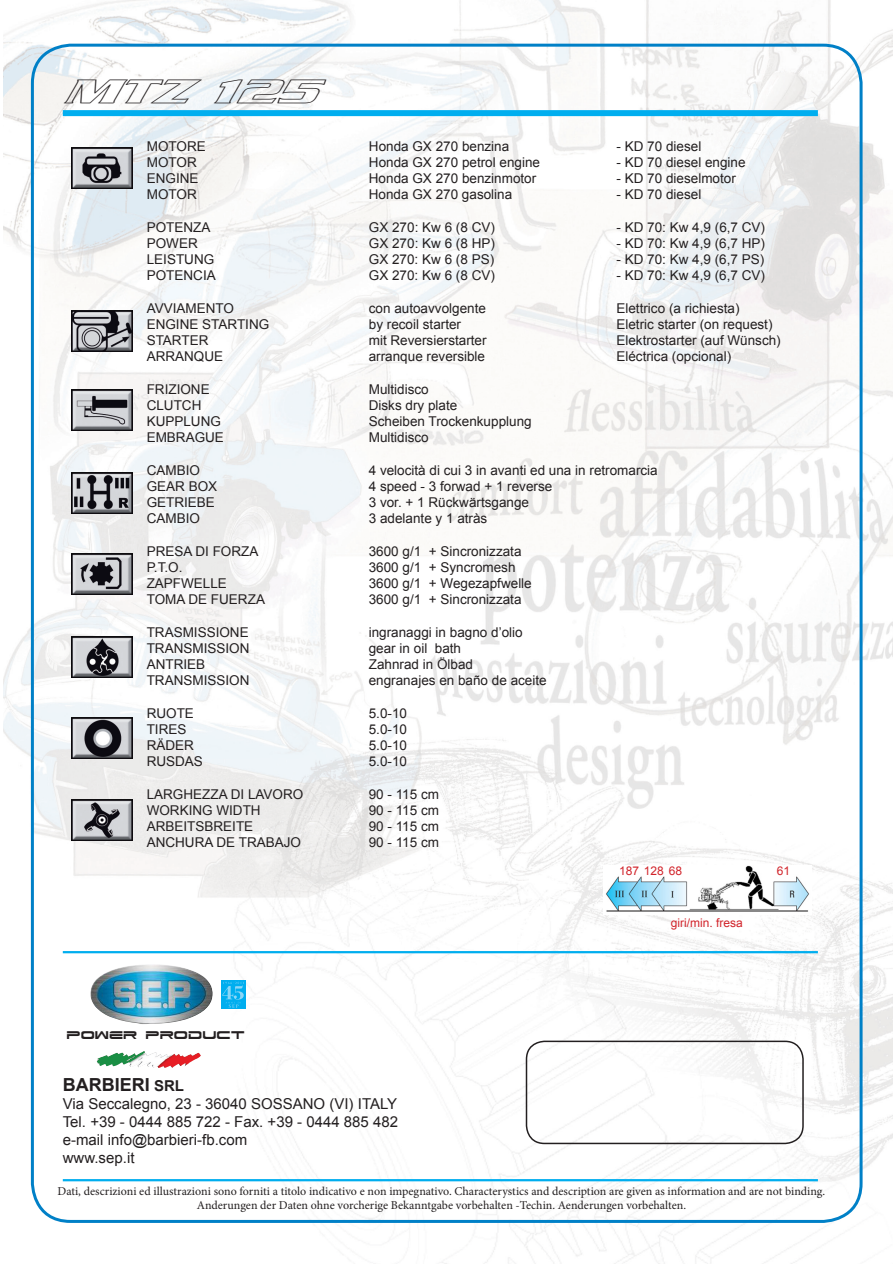
<style>
.page{position:relative;width:894px;height:1264px;background:#fff}
.page>*{position:absolute;margin:0;border:0;box-sizing:border-box;transform-origin:0 0}
.t1{font:italic 36px "Babylon 5 Hollow";color:#231f20}
.t2{font:700 18px "Arial";color:#231f20}
.t3{font:15px/18px "Arial";color:#231f20}
.t4{font:13.5px "Arial";color:#231f20}
.t5{font:13.5px "Dodger";color:#231f20}
.t6{font:12px/14.4px "Minion Pro";color:#231f20;text-align:center}
.t7{font:12px "Arial";color:#d1232a}
.s1{font-size:15px}
</style>
<div class="page">
<img style="left:3px;top:0;width:889px;height:1264px">
<div style="left:63px;top:110px;width:755px;height:6px;background:#00aeef"></div>
<img style="left:71px;top:147px;width:62px;height:41px">
<img style="left:71px;top:310px;width:62px;height:41px">
<img style="left:71px;top:636px;width:62px;height:41px">
<img style="left:71px;top:472px;width:62px;height:41px">
<img style="left:71px;top:799px;width:62px;height:41px">
<img style="left:90px;top:964px;width:123px;height:60px">
<img style="left:97px;top:1051px;width:104px;height:17px">
<div style="left:525px;top:1040px;width:278px;height:104px;border:2px solid #231f20;border-radius:18px"></div>
<img style="left:603px;top:865px;width:208px;height:50px">
<div style="left:221px;top:980px;width:25px;height:29px;background:#00aeef"></div>
<svg style="left:222px;top:981px;width:22px;height:26px"></svg>
<hr style="left:63px;top:1179px;width:755px;height:2px;background:#00aeef">
<img style="left:71px;top:389px;width:62px;height:42px">
<img style="left:71px;top:554px;width:62px;height:41px">
<img style="left:71px;top:717px;width:62px;height:41px">
<hr style="left:63px;top:951px;width:755px;height:2px;background:#00aeef">
<h1 class="t1" style="left:63px;top:79px;width:271px">MTZ 125</h1>
<p class="t4" style="left:147px;top:138px;width:61px">MOTORE</p>
<p class="t4" style="left:369px;top:138px;width:142px">Honda GX 270 benzina</p>
<p class="t4" style="left:616px;top:138px;width:86px">-- KD 70 diesel</p>
<p class="t4" style="left:147px;top:155px;width:52px">MOTOR</p>
<p class="t4" style="left:369px;top:155px;width:173px">Honda GX 270 petrol engine</p>
<p class="t4" style="left:616px;top:155px;width:131px">-- KD 70 diesel engine</p>
<p class="t4" style="left:147px;top:171px;width:53px">ENGINE</p>
<p class="t4" style="left:369px;top:171px;width:169px">Honda GX 270 benzinmotor</p>
<p class="t4" style="left:616px;top:171px;width:121px">-- KD 70 dieselmotor</p>
<p class="t4" style="left:147px;top:187px;width:52px">MOTOR</p>
<p class="t4" style="left:369px;top:187px;width:145px">Honda GX 270 gasolina</p>
<p class="t4" style="left:616px;top:187px;width:86px">-- KD 70 diesel</p>
<p class="t4" style="left:147px;top:219px;width:65px">POTENZA</p>
<p class="t4" style="left:369px;top:219px;width:128px">GX 270: Kw 6 (8 CV)</p>
<p class="t4" style="left:616px;top:219px;width:150px">-- KD 70: Kw 4,9 (6,7 CV)</p>
<p class="t4" style="left:147px;top:236px;width:53px">POWER</p>
<p class="t4" style="left:369px;top:236px;width:128px">GX 270: Kw 6 (8 HP)</p>
<p class="t4" style="left:616px;top:236px;width:150px">-- KD 70: Kw 4,9 (6,7 HP)</p>
<p class="t4" style="left:147px;top:252px;width:69px">LEISTUNG</p>
<p class="t4" style="left:369px;top:252px;width:127px">GX 270: Kw 6 (8 PS)</p>
<p class="t4" style="left:616px;top:252px;width:149px">-- KD 70: Kw 4,9 (6,7 PS)</p>
<p class="t4" style="left:147px;top:268px;width:71px">POTENCIA</p>
<p class="t4" style="left:369px;top:268px;width:128px">GX 270: Kw 6 (8 CV)</p>
<p class="t4" style="left:616px;top:268px;width:150px">-- KD 70: Kw 4,9 (6,7 CV)</p>
<p class="t4" style="left:147px;top:300px;width:89px">AVVIAMENTO</p>
<p class="t4" style="left:369px;top:300px;width:119px">con autoavvolgente</p>
<p class="t4" style="left:616px;top:300px;width:125px">Elettrico (a richiesta)</p>
<p class="t4" style="left:147px;top:317px;width:124px">ENGINE STARTING</p>
<p class="t4" style="left:369px;top:317px;width:94px">by recoil starter</p>
<p class="t4" style="left:616px;top:317px;width:158px">Eletric starter (on request)</p>
<p class="t4" style="left:147px;top:333px;width:63px">STARTER</p>
<p class="t4" style="left:369px;top:333px;width:119px">mit Reversierstarter</p>
<p class="t4" style="left:616px;top:333px;width:166px">Elektrostarter (auf Wünsch)</p>
<p class="t4" style="left:147px;top:349px;width:78px">ARRANQUE</p>
<p class="t4" style="left:369px;top:349px;width:118px">arranque reversible</p>
<p class="t4" style="left:616px;top:349px;width:116px">Eléctrica (opcional)</p>
<p class="t4" style="left:147px;top:381px;width:65px">FRIZIONE</p>
<p class="t4" style="left:369px;top:381px;width:62px">Multidisco</p>
<p class="t4" style="left:147px;top:398px;width:56px">CLUTCH</p>
<p class="t4" style="left:369px;top:398px;width:90px">Disks dry plate</p>
<p class="t4" style="left:147px;top:414px;width:76px">KUPPLUNG</p>
<p class="t4" style="left:369px;top:414px;width:164px">Scheiben Trockenkupplung</p>
<p class="t4" style="left:147px;top:430px;width:79px">EMBRAGUE</p>
<p class="t4" style="left:369px;top:430px;width:62px">Multidisco</p>
<p class="t4" style="left:147px;top:462px;width:55px">CAMBIO</p>
<p class="t4" style="left:369px;top:462px;width:290px">4 velocità di cui 3 in avanti ed una in retromarcia</p>
<p class="t4" style="left:147px;top:479px;width:72px">GEAR BOX</p>
<p class="t4" style="left:369px;top:479px;width:185px">4 speed -- 3 forwad + 1 reverse</p>
<p class="t4" style="left:147px;top:495px;width:70px">GETRIEBE</p>
<p class="t4" style="left:369px;top:495px;width:162px">3 vor. + 1 Rückwärtsgange</p>
<p class="t4" style="left:147px;top:511px;width:55px">CAMBIO</p>
<p class="t4" style="left:369px;top:511px;width:120px">3 adelante y 1 atràs</p>
<p class="t4" style="left:147px;top:543px;width:113px">PRESA DI FORZA</p>
<p class="t4" style="left:369px;top:543px;width:154px">3600 g/1 + Sincronizzata</p>
<p class="t4" style="left:147px;top:560px;width:37px">P.T.O.</p>
<p class="t4" style="left:369px;top:560px;width:148px">3600 g/1 + Syncromesh</p>
<p class="t4" style="left:147px;top:576px;width:82px">ZAPFWELLE</p>
<p class="t4" style="left:369px;top:576px;width:164px">3600 g/1 + Wegezapfwelle</p>
<p class="t4" style="left:147px;top:592px;width:120px">TOMA DE FUERZA</p>
<p class="t4" style="left:369px;top:592px;width:154px">3600 g/1 + Sincronizzata</p>
<p class="t4" style="left:147px;top:624px;width:104px">TRASMISSIONE</p>
<p class="t4" style="left:369px;top:624px;width:155px">ingranaggi in bagno d’olio</p>
<p class="t4" style="left:147px;top:641px;width:104px">TRANSMISSION</p>
<p class="t4" style="left:369px;top:641px;width:94px">gear in oil bath</p>
<p class="t4" style="left:147px;top:657px;width:60px">ANTRIEB</p>
<p class="t4" style="left:369px;top:657px;width:106px">Zahnrad in Ölbad</p>
<p class="t4" style="left:147px;top:673px;width:104px">TRANSMISSION</p>
<p class="t4" style="left:369px;top:673px;width:179px">engranajes en baño de aceite</p>
<p class="t4" style="left:147px;top:705px;width:49px">RUOTE</p>
<p class="t4" style="left:369px;top:705px;width:40px">5.0--10</p>
<p class="t4" style="left:147px;top:722px;width:41px">TIRES</p>
<p class="t4" style="left:369px;top:722px;width:40px">5.0--10</p>
<p class="t4" style="left:147px;top:738px;width:49px">RÄDER</p>
<p class="t4" style="left:369px;top:738px;width:40px">5.0--10</p>
<p class="t4" style="left:147px;top:754px;width:58px">RUSDAS</p>
<p class="t4" style="left:369px;top:754px;width:40px">5.0--10</p>
<p class="t4" style="left:147px;top:786px;width:158px">LARGHEZZA DI LAVORO</p>
<p class="t4" style="left:369px;top:786px;width:72px">90 -- 115 cm</p>
<p class="t4" style="left:147px;top:803px;width:115px">WORKING WIDTH</p>
<p class="t4" style="left:369px;top:803px;width:72px">90 -- 115 cm</p>
<p class="t4" style="left:147px;top:819px;width:108px">ARBEITSBREITE</p>
<p class="t4" style="left:369px;top:819px;width:72px">90 -- 115 cm</p>
<p class="t4" style="left:147px;top:835px;width:156px">ANCHURA DE TRABAJO</p>
<p class="t4" style="left:369px;top:835px;width:72px">90 -- 115 cm</p>
<p class="t7" style="left:619px;top:864px;width:65px">187 128 68</p>
<p class="t7" style="left:670px;top:916px;width:74px">giri/min. fresa</p>
<p class="t7" style="left:776px;top:864px;width:15px">61</p>
<p class="t5" style="left:67px;top:1027px;width:180px">POWER PRODUCT</p>
<h2 class="t2" style="left:63px;top:1074px;width:123px">BARBIERI <span class="s1">SRL</span></h2>
<p class="t3" style="left:63px;top:1094px;width:337px">Via Seccalegno, 23 -- 36040 SOSSANO (VI) ITALY Tel. +39 -- 0444 885 722 -- Fax. +39 -- 0444 885 482 e--mail info@barbieri--fb.com<br>www.sep.it</p>
<p class="t6" style="left:57px;top:1183px;width:769px">Dati, descrizioni ed illustrazioni sono forniti a titolo indicativo e non impegnativo. Characterystics and description are given as information and are not binding.<br>Anderungen der Daten ohne vorcherige Bekanntgabe vorbehalten -Techin. Aenderungen vorbehalten.</p>
</div>
